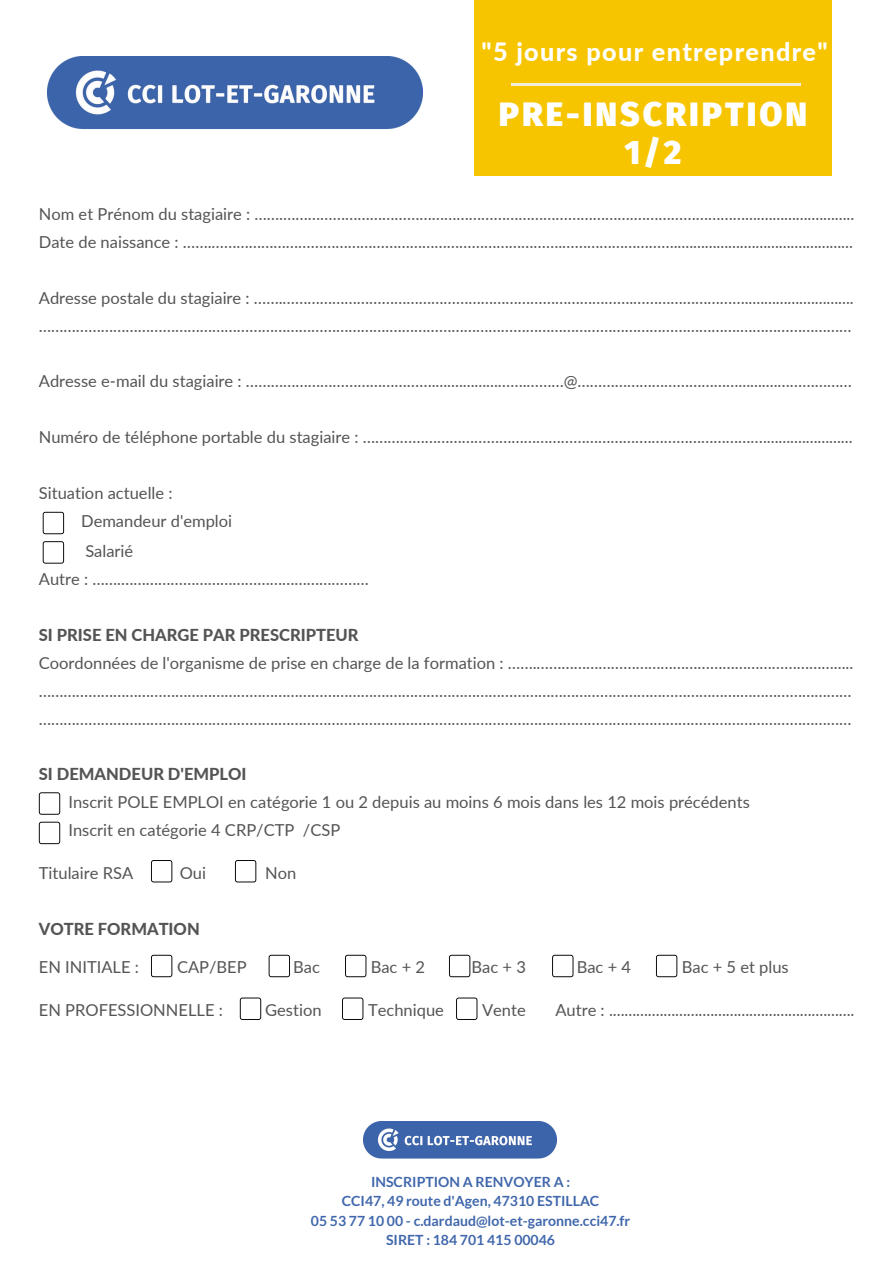
<style>
.page{position:relative;width:894px;height:1264px;background:#fff}
.page>*{position:absolute;margin:0;border:0;box-sizing:border-box;transform-origin:0 0}
.t1{font:900 33.3px/37.3px "Fira Sans";letter-spacing:.09em;color:#fff;text-align:center}
.t2{font:800 25.2px "Lato";letter-spacing:.055em;color:#fff}
.t3{font:16.5px/27.9px "Lato";color:#545454}
.t4{font:800 16.5px "Lato";color:#545454}
.t5{font:700 14.1px "Lato";color:#4067ac}
.s1{font-weight:800}
</style>
<div class="page">
<img style="left:48px;top:57px;width:374px;height:73px">
<div style="left:474px;top:0;width:357px;height:175px;background:#f6c500"></div>
<hr style="left:511px;top:83px;width:289px;height:2px;background:#f2eddb">
<img style="left:363px;top:1121px;width:193px;height:38px">
<svg style="left:43px;top:512px;width:21px;height:22px"></svg>
<svg style="left:43px;top:541px;width:21px;height:22px"></svg>
<svg style="left:39px;top:792px;width:21px;height:22px"></svg>
<svg style="left:39px;top:821px;width:21px;height:23px"></svg>
<svg style="left:151px;top:860px;width:21px;height:22px"></svg>
<svg style="left:235px;top:860px;width:21px;height:22px"></svg>
<svg style="left:151px;top:954px;width:21px;height:23px"></svg>
<svg style="left:268px;top:954px;width:22px;height:23px"></svg>
<svg style="left:345px;top:954px;width:21px;height:23px"></svg>
<svg style="left:449px;top:954px;width:21px;height:23px"></svg>
<svg style="left:552px;top:954px;width:21px;height:23px"></svg>
<svg style="left:656px;top:954px;width:21px;height:23px"></svg>
<svg style="left:240px;top:997px;width:21px;height:22px"></svg>
<svg style="left:342px;top:997px;width:21px;height:22px"></svg>
<svg style="left:456px;top:997px;width:21px;height:22px"></svg>
<p class="t2" style="left:481px;top:36px;width:347px">"5 jours pour entreprendre"</p>
<h4 class="t1" style="left:498px;top:96px;width:310px">PRE-INSCRIPTION<br>1/2</h4>
<p class="t3" style="left:39px;top:200px;width:816px">Nom et Prénom du stagiaire : …….………………………………………………………………………….………………………............................<br>Date de naissance : …….………………………………………………………………………….………………………..............................................</p>
<h1 class="t3" style="left:39px;top:283px;width:816px">Adresse postale du stagiaire : …….………………………………………………………………………….………………………............................ ………………………………………………………………………….………………………………………………………………………….………………………</h1>
<h4 class="t3" style="left:39px;top:367px;width:814px">Adresse e-mail du stagiaire : ……………………………………….................…….………@…………………………………..........………………</h4>
<h4 class="t3" style="left:39px;top:423px;width:815px">Numéro de téléphone portable du stagiaire : …………………………………………………………….……………………….......................</h4>
<h4 class="t3" style="left:81px;top:478px;width:152px;text-indent:-42px">Situation actuelle :<br>Demandeur d'emploi</h4>
<h4 class="t3" style="left:39px;top:537px;width:331px;text-indent:46px">Salarié<br>Autre : …….……………………………………………………</h4>
<h4 class="t3" style="left:39px;top:620px;width:815px"><span class="s1">SI PRISE EN CHARGE PAR PRESCRIPTEUR<br></span>Coordonnées de l'organisme de prise en charge de la formation : …….………………………………………………………………..... ………………………………………………………………………….………………………………………………………………………….……………………… ………………………………………………….………………………………………………………………………….………………………………………………</h4>
<h4 class="t3" style="left:68px;top:760px;width:682px;text-indent:-30px"><span class="s1">SI DEMANDEUR D'EMPLOI<br></span>Inscrit POLE EMPLOI en catégorie 1 ou 2 depuis au moins 6 mois dans les 12 mois précédents<br>Inscrit en catégorie 4 CRP/CTP /CSP</h4>
<h4 class="t3" style="left:39px;top:858px;width:96px">Titulaire RSA</h4>
<h4 class="t3" style="left:180px;top:858px;width:28px">Oui</h4>
<h4 class="t3" style="left:265px;top:858px;width:33px">Non</h4>
<h4 class="t4" style="left:39px;top:918px;width:162px">VOTRE FORMATION</h4>
<h4 class="t3" style="left:39px;top:952px;width:102px">EN INITIALE :</h4>
<h4 class="t3" style="left:177px;top:952px;width:71px">CAP/BEP</h4>
<h4 class="t3" style="left:293px;top:952px;width:28px">Bac</h4>
<h4 class="t3" style="left:370px;top:952px;width:56px">Bac + 2</h4>
<h4 class="t3" style="left:471px;top:952px;width:56px">Bac + 3</h4>
<h4 class="t3" style="left:576px;top:952px;width:56px">Bac + 4</h4>
<h4 class="t3" style="left:681px;top:952px;width:108px">Bac + 5 et plus</h4>
<h3 class="t3" style="left:39px;top:995px;width:185px">EN PROFESSIONNELLE :</h3>
<h3 class="t3" style="left:265px;top:995px;width:58px">Gestion</h3>
<h3 class="t3" style="left:368px;top:995px;width:77px">Technique</h3>
<h3 class="t3" style="left:482px;top:995px;width:45px">Vente</h3>
<h3 class="t3" style="left:555px;top:995px;width:300px">Autre : ...............................................................</h3>
<p class="t5" style="left:371px;top:1173px;width:200px">INSCRIPTION A RENVOYER A :</p>
<p class="t5" style="left:341px;top:1192px;width:259px">CCI47, 49 route d'Agen, 47310 ESTILLAC</p>
<p class="t5" style="left:311px;top:1211px;width:321px">05 53 77 10 00 - c.dardaud@lot-et-garonne.cci47.fr</p>
<p class="t5" style="left:386px;top:1230px;width:170px">SIRET : 184 701 415 00046</p>
</div>
